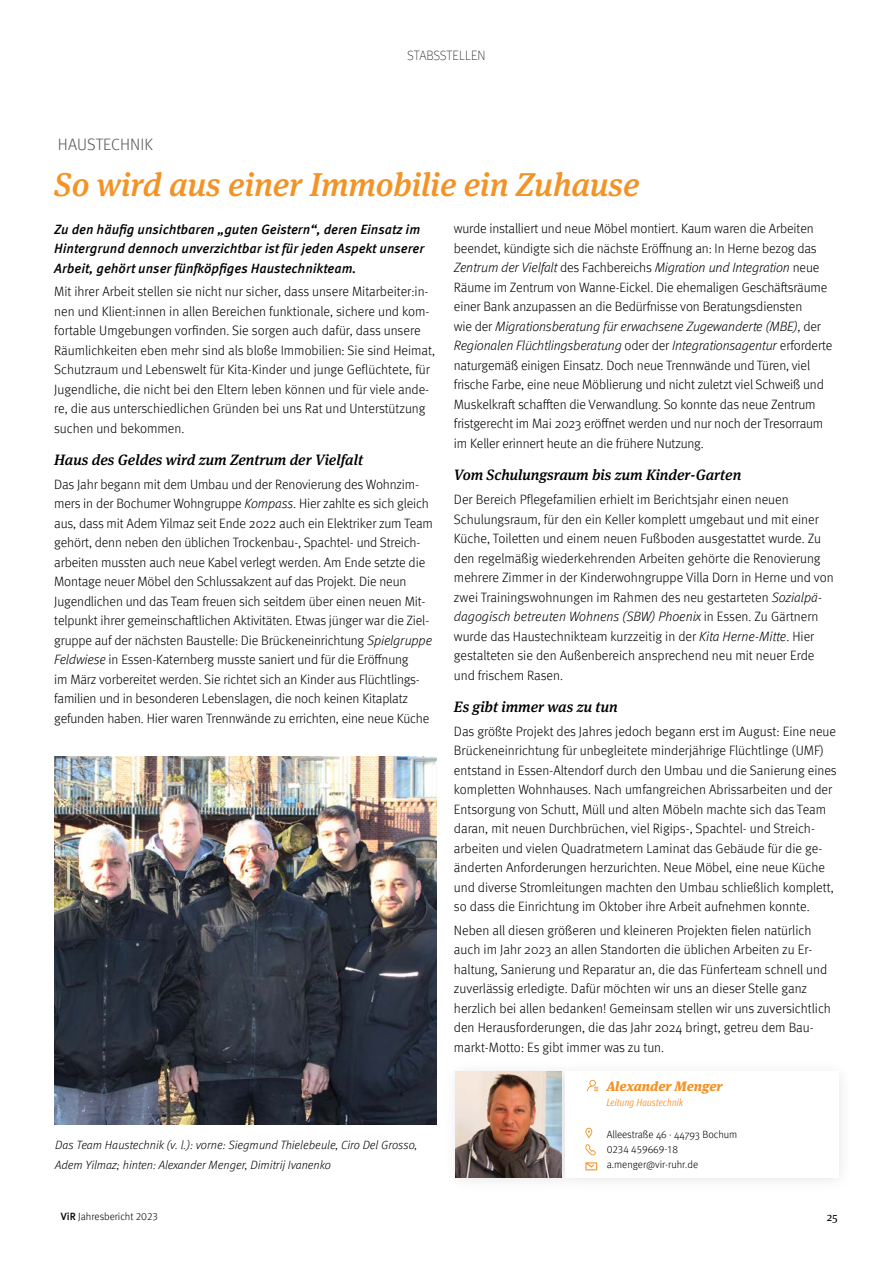
<style>
.page{position:relative;width:893px;height:1263px;background:#fff}
.page>*{position:absolute;margin:0;border:0;box-sizing:border-box;transform-origin:0 0}
.t1{font:italic 500 33px "Meta Serif Pro";color:#f39325}
.t2{font:300 16.5px "Meta Pro";letter-spacing:.01em;color:#575756}
.t3{font:italic 500 15px "Meta Serif Pro";color:#000}
.t4{font:300 13.5px/19.5px "Meta Pro";letter-spacing:-.005em;color:#000}
.t5{font:italic 500 13.5px/19.5px "Meta Pro";color:#000}
.t6{font:italic 900 13.5px "Meta Serif Pro";color:#f39325}
.t7{font:100 13.5px "Meta Pro";letter-spacing:.01em;color:#000}
.t8{font:italic 300 12px/19.5px "Meta Pro";color:#000}
.t9{font:12px "Meta Serif Pro";color:#000}
.t10{font:300 10.5px/15px "Meta Pro";color:#000}
.t11{font:italic condensed 10.5px "Meta Pro";color:#f39325}
.s1{font-style:italic}
.s2{font-weight:500}
</style>
<div class="page">
<img style="left:54px;top:757px;width:382px;height:368px">
<div style="left:443px;top:1059px;width:411px;height:134px;background:#fbfbfb"></div>
<div style="left:565px;top:1071px;width:273px;height:107px;background:#fff"></div>
<svg style="left:587px;top:1080px;width:11px;height:11px"></svg>
<img style="left:456px;top:1071px;width:106px;height:107px">
<svg style="left:585px;top:1128px;width:7px;height:10px"></svg>
<svg style="left:585px;top:1144px;width:11px;height:11px"></svg>
<svg style="left:585px;top:1162px;width:12px;height:8px"></svg>
<p class="t7" style="left:407px;top:46px;width:80px">STABSSTELLEN</p>
<p class="t2" style="left:58px;top:132px;width:97px">HAUSTECHNIK</p>
<h1 class="t1" style="left:54px;top:159px;width:587px">So wird aus einer Immobilie ein Zuhause</h1>
<p class="t5" style="left:54px;top:218px;width:372px">Zu den häufig unsichtbaren „guten Geistern“, deren Einsatz im<br>Hintergrund dennoch unverzichtbar ist für jeden Aspekt unserer<br>Arbeit, gehört unser fünfköpfiges Haustechnikteam.</p>
<p class="t4" style="left:54px;top:281px;width:382px">Mit ihrer Arbeit stellen sie nicht nur sicher, dass unsere Mitarbeiter:in&shy;nen und Klient:innen in allen Bereichen funktionale, sichere und kom&shy;fortable Umgebungen vorfinden. Sie sorgen auch dafür, dass unsere Räumlichkeiten eben mehr sind als bloße Immobilien: Sie sind Heimat, Schutzraum und Lebenswelt für Kita-Kinder und junge Geflüchtete, für Jugendliche, die nicht bei den Eltern leben können und für viele ande&shy;re, die aus unterschiedlichen Gründen bei uns Rat und Unterstützung suchen und bekommen.</p>
<p class="t3" style="left:54px;top:448px;width:310px">Haus des Geldes wird zum Zentrum der Vielfalt</p>
<p class="t4" style="left:54px;top:474px;width:380px">Das Jahr begann mit dem Umbau und der Renovierung des Wohnzim&shy;mers in der Bochumer Wohngruppe <span class="s1">Kompass</span>. Hier zahlte es sich gleich aus, dass mit Adem Yilmaz seit Ende 2022 auch ein Elektriker zum Team gehört, denn neben den üblichen Trockenbau-, Spachtel- und Streich&shy;arbeiten mussten auch neue Kabel verlegt werden. Am Ende setzte die Montage neuer Möbel den Schlussakzent auf das Projekt. Die neun Jugendlichen und das Team freuen sich seitdem über einen neuen Mit&shy;telpunkt ihrer gemeinschaftlichen Aktivitäten. Etwas jünger war die Ziel&shy;gruppe auf der nächsten Baustelle: Die Brückeneinrichtung <span class="s1">Spielgruppe Feldwiese</span> in Essen-Katernberg musste saniert und für die Eröffnung<br>im März vorbereitet werden. Sie richtet sich an Kinder aus Flüchtlings&shy;familien und in besonderen Lebenslagen, die noch keinen Kitaplatz gefunden haben. Hier waren Trennwände zu errichten, eine neue Küche</p>
<p class="t4" style="left:454px;top:218px;width:380px">wurde installiert und neue Möbel montiert. Kaum waren die Arbeiten beendet, kündigte sich die nächste Eröffnung an: In Herne bezog das <span class="s1">Zentrum der Vielfalt</span> des Fachbereichs <span class="s1">Migration und Integration</span> neue Räume im Zentrum von Wanne-Eickel. Die ehemaligen Geschäftsräume einer Bank anzupassen an die Bedürfnisse von Beratungsdiensten<br>wie der <span class="s1">Migrationsberatung für erwachsene Zugewanderte (MBE)</span>, der <span class="s1">Regionalen Flüchtlingsberatung</span> oder der <span class="s1">Integrationsagentur</span> erforderte naturgemäß einigen Einsatz. Doch neue Trennwände und Türen, viel frische Farbe, eine neue Möblierung und nicht zuletzt viel Schweiß und Muskelkraft schafften die Verwandlung. So konnte das neue Zentrum fristgerecht im Mai 2023 eröffnet werden und nur noch der Tresorraum im Keller erinnert heute an die frühere Nutzung.</p>
<p class="t3" style="left:454px;top:464px;width:289px">Vom Schulungsraum bis zum Kinder-Garten</p>
<p class="t4" style="left:454px;top:489px;width:381px">Der Bereich Pflegefamilien erhielt im Berichtsjahr einen neuen Schulungsraum, für den ein Keller komplett umgebaut und mit einer Küche, Toiletten und einem neuen Fußboden ausgestattet wurde. Zu den regelmäßig wiederkehrenden Arbeiten gehörte die Renovierung mehrere Zimmer in der Kinderwohngruppe Villa Dorn in Herne und von zwei Trainingswohnungen im Rahmen des neu gestarteten <span class="s1">Sozialpä&shy;dagogisch betreuten Wohnens (SBW) Phoenix</span> in Essen. Zu Gärtnern wurde das Haustechnikteam kurzzeitig in der <span class="s1">Kita Herne-Mitte</span>. Hier gestalteten sie den Außenbereich ansprechend neu mit neuer Erde und frischem Rasen.</p>
<p class="t3" style="left:454px;top:695px;width:165px">Es gibt immer was zu tun</p>
<p class="t4" style="left:454px;top:720px;width:384px">Das größte Projekt des Jahres jedoch begann erst im August: Eine neue Brückeneinrichtung für unbegleitete minderjährige Flüchtlinge (UMF) entstand in Essen-Altendorf durch den Umbau und die Sanierung eines kompletten Wohnhauses. Nach umfangreichen Abrissarbeiten und der Entsorgung von Schutt, Müll und alten Möbeln machte sich das Team daran, mit neuen Durchbrüchen, viel Rigips-, Spachtel- und Streich&shy;arbeiten und vielen Quadratmetern Laminat das Gebäude für die ge&shy;änderten Anforderungen herzurichten. Neue Möbel, eine neue Küche und diverse Stromleitungen machten den Umbau schließlich komplett, so dass die Einrichtung im Oktober ihre Arbeit aufnehmen konnte.</p>
<p class="t4" style="left:454px;top:920px;width:378px">Neben all diesen größeren und kleineren Projekten fielen natürlich auch im Jahr 2023 an allen Standorten die üblichen Arbeiten zu Er&shy;haltung, Sanierung und Reparatur an, die das Fünferteam schnell und zuverlässig erledigte. Dafür möchten wir uns an dieser Stelle ganz herzlich bei allen bedanken! Gemeinsam stellen wir uns zuversichtlich den Herausforderungen, die das Jahr 2024 bringt, getreu dem Bau&shy;markt-Motto: Es gibt immer was zu tun.</p>
<p class="t6" style="left:607px;top:1075px;width:117px">Alexander Menger</p>
<p class="t11" style="left:606px;top:1095px;width:79px">Leitung Haustechnik</p>
<p class="t10" style="left:607px;top:1126px;width:132px">Alleestraße 46 · 44793 Bochum<br>0234 459669-18 a.menger@vir-ruhr.de</p>
<p class="t8" style="left:55px;top:1134px;width:364px">Das Team Haustechnik (v. l.): vorne: Siegmund Thielebeule, Ciro Del Grosso,<br>Adem Yilmaz; hinten: Alexander Menger, Dimitrij Ivanenko</p>
<p class="t10" style="left:61px;top:1208px;width:98px"><span class="s2">ViR</span> Jahresbericht 2023</p>
<p class="t9" style="left:827px;top:1208px;width:12px">25</p>
</div>
